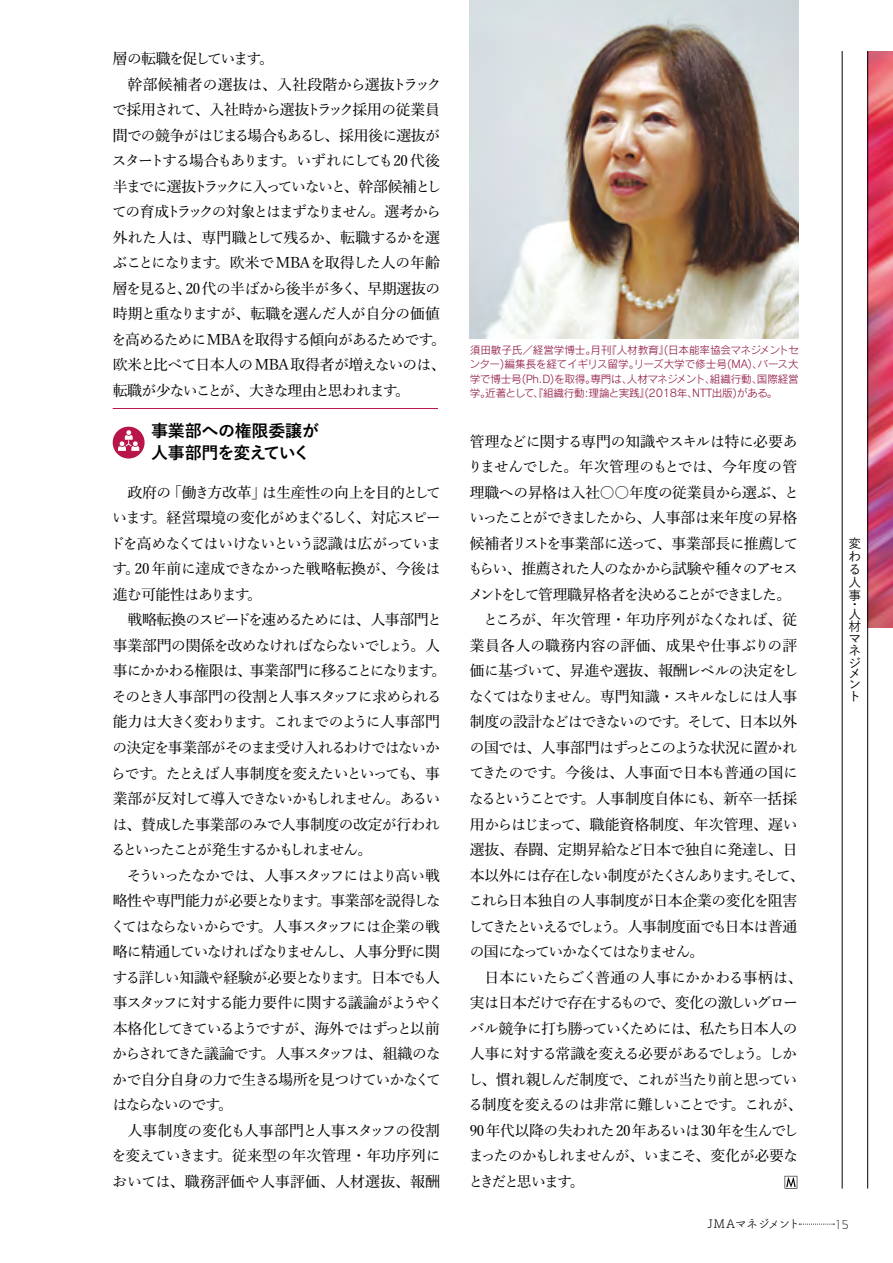
<style>
.page{position:relative;width:893px;height:1263px;background:#fff}
.page>*{position:absolute;margin:0;border:0;box-sizing:border-box;transform-origin:0 0}
.t1{font:700 16.95px/22.4px "Yu Go";letter-spacing:-.015em;color:#000}
.t2{font:500 14.85px/25.5px "Yu Min";letter-spacing:-.075em;color:#000}
.t3{font:500 14.85px/25.5px "Yu Min";letter-spacing:-.055em;color:#000;text-align:justify}
.t4{font:500 14.85px "Yu Min";letter-spacing:-.035em;color:#000}
.t5{font:500 14.85px "Yu Min";letter-spacing:-.03em;color:#000}
.t6{font:500 14.85px "Yu Min";letter-spacing:-.1em;color:#000}
.t7{font:500 14.85px "Yu Min";letter-spacing:-.15em;color:#000}
.t8{font:500 14.85px "Yu Min";letter-spacing:-.085em;color:#000}
.t9{font:500 14.85px "Yu Min";letter-spacing:-.02em;color:#000}
.t10{font:500 14.85px "Yu Min";letter-spacing:-.115em;color:#000}
.t11{font:500 14.85px "Yu Min";letter-spacing:-.12em;color:#000}
.t12{font:500 14.85px "Yu Min";letter-spacing:-.08em;color:#000}
.t13{font:500 14.85px "Yu Min";letter-spacing:-.025em;color:#000}
.t14{font:500 14.85px "Yu Min";letter-spacing:-.01em;color:#000}
.t15{font:500 14.85px "Yu Min";letter-spacing:-.015em;color:#000}
.t16{font:500 14.85px "Yu Min";letter-spacing:.02em;color:#000}
.t17{font:500 14.85px "Yu Min";letter-spacing:.005em;color:#000}
.t18{font:500 14.85px "Yu Min";color:#000}
.t19{font:500 14.85px "Yu Min";letter-spacing:-.095em;color:#000}
.t20{font:500 14.85px "Yu Min";letter-spacing:-.11em;color:#000}
.t21{font:500 14.85px "Yu Min";letter-spacing:-.105em;color:#000}
.t22{font:500 14.85px "Yu Min";letter-spacing:-.145em;color:#000}
.t23{font:500 12.75px/12.8px "Yu Go";color:#000}
.t24{font:300 12.75px "Bauhaus Std";color:#000}
.t25{font:11.7px "Tsuku B Rd Gothic";letter-spacing:-.02em;color:#000}
.t26{font:10.65px/14.4px "Rodin Pro M";letter-spacing:-.025em;color:#94214d;text-align:justify}
</style>
<div class="page">
<svg style="left:799px;top:1224px;width:35px;height:1px"></svg>
<hr style="left:842px;top:51px;width:1px;height:1137px;background:#000">
<img style="left:868px;top:51px;width:25px;height:576px">
<svg style="left:785px;top:1176px;width:12px;height:12px"></svg>
<div style="left:113px;top:427px;width:32px;height:31px;background:#b81649;border-radius:50%"></div>
<svg style="left:118px;top:430px;width:21px;height:21px"></svg>
<hr style="left:113px;top:408px;width:325px;height:1px;background:#b81649">
<img style="left:470px;top:0;width:329px;height:338px">
<hr style="left:867px;top:51px;width:1px;height:1137px;background:#000">
<p class="t21" style="left:113px;top:45px;width:163px">層の転職を促しています。</p>
<p class="t18" style="left:128px;top:70px;width:315px">幹部候補者の選抜は、入社段階から選抜トラック</p>
<p class="t3" style="left:112px;top:95px;width:329px">で採用されて、入社時から選抜トラック採用の従業員</p>
<p class="t3" style="left:113px;top:121px;width:329px">間での競争がはじまる場合もあるし、採用後に選抜が</p>
<p class="t6" style="left:112px;top:147px;width:330px">スタートする場合もあります。いずれにしても20代後</p>
<p class="t10" style="left:113px;top:172px;width:330px">半までに選抜トラックに入っていないと、幹部候補とし</p>
<p class="t11" style="left:112px;top:198px;width:330px">ての育成トラックの対象とはまずなりません。選考から</p>
<p class="t3" style="left:113px;top:223px;width:329px">外れた人は、専門職として残るか、転職するかを選</p>
<p class="t4" style="left:113px;top:249px;width:329px">ぶことになります。欧米でMBAを取得した人の年齢</p>
<p class="t4" style="left:113px;top:274px;width:329px">層を見ると、20代の半ばから後半が多く、早期選抜の</p>
<p class="t5" style="left:113px;top:300px;width:329px">時期と重なりますが、転職を選んだ人が自分の価値</p>
<p class="t3" style="left:112px;top:325px;width:336px">を高めるためにMBAを取得する傾向があるためです。</p>
<p class="t4" style="left:113px;top:351px;width:334px">欧米と比べて日本人のMBA取得者が増えないのは、</p>
<p class="t19" style="left:113px;top:376px;width:299px">転職が少ないことが、大きな理由と思われます。</p>
<p class="t1" style="left:151px;top:420px;width:170px">事業部への権限委譲が人事部門を変えていく</p>
<p class="t3" style="left:110px;top:478px;width:333px;text-indent:17px">政府の「働き方改革」は生産性の向上を目的としています。経営環境の変化がめまぐるしく、対応スピードを高めなくてはいけないという認識は広がっています。20年前に達成できなかった戦略転換が、今後は進む可能性はあります。</p>
<p class="t2" style="left:111px;top:606px;width:337px;text-indent:17px">戦略転換のスピードを速めるためには、人事部門と事業部門の関係を改めなければならないでしょう。人事にかかわる権限は、事業部門に移ることになります。そのとき人事部門の役割と人事スタッフに求められる能力は大きく変わります。これまでのように人事部門の決定を事業部がそのまま受け入れるわけではないからです。たとえば人事制度を変えたいといっても、事業部が反対して導入できないかもしれません。あるいは、賛成した事業部のみで人事制度の改定が行われるといったことが発生するかもしれません。</p>
<p class="t2" style="left:111px;top:861px;width:334px;text-indent:16px">そういったなかでは、人事スタッフにはより高い戦略性や専門能力が必要となります。事業部を説得しなくてはならないからです。人事スタッフには企業の戦略に精通していなければなりませんし、人事分野に関する詳しい知識や経験が必要となります。日本でも人事スタッフに対する能力要件に関する議論がようやく本格化してきているようですが、海外ではずっと以前からされてきた議論です。人事スタッフは、組織のなかで自分自身の力で生きる場所を見つけていかなくてはならないのです。</p>
<p class="t3" style="left:112px;top:1116px;width:331px;text-indent:16px">人事制度の変化も人事部門と人事スタッフの役割を変えていきます。従来型の年次管理・年功序列においては、職務評価や人事評価、人材選抜、報酬</p>
<p class="t26" style="left:469px;top:343px;width:331px">須田敏子氏／経営学博士。月刊『人材教育』(日本能率協会マネジメントセンター)編集長を経てイギリス留学。リーズ大学で修士号(ＭＡ)、バース大学で博士号(Ｐｈ.Ｄ)を取得。専門は、人材マネジメント、組織行動、国際経営学。近著として、『組織行動:理論と実践』(2018年、ＮＴＴ出版)がある。</p>
<p class="t13" style="left:470px;top:428px;width:329px">管理などに関する専門の知識やスキルは特に必要あ</p>
<p class="t9" style="left:468px;top:453px;width:331px">りませんでした。年次管理のもとでは、今年度の管</p>
<p class="t5" style="left:470px;top:479px;width:331px">理職への昇格は入社○○年度の従業員から選ぶ、と</p>
<p class="t3" style="left:469px;top:504px;width:329px">いったことができましたから、人事部は来年度の昇格</p>
<p class="t3" style="left:470px;top:529px;width:330px">候補者リストを事業部に送って、事業部長に推薦して</p>
<p class="t8" style="left:468px;top:555px;width:331px">もらい、推薦された人のなかから試験や種々のアセス</p>
<p class="t7" style="left:468px;top:581px;width:324px">メントをして管理職昇格者を決めることができました。</p>
<p class="t15" style="left:483px;top:606px;width:316px">ところが、年次管理・年功序列がなくなれば、従</p>
<p class="t16" style="left:470px;top:632px;width:329px">業員各人の職務内容の評価、成果や仕事ぶりの評</p>
<p class="t5" style="left:470px;top:657px;width:330px">価に基づいて、昇進や選抜、報酬レベルの決定をし</p>
<p class="t8" style="left:469px;top:683px;width:330px">なくてはなりません。専門知識・スキルなしには人事</p>
<p class="t3" style="left:470px;top:708px;width:329px">制度の設計などはできないのです。そして、日本以外</p>
<p class="t3" style="left:470px;top:733px;width:329px">の国では、人事部門はずっとこのような状況に置かれ</p>
<p class="t9" style="left:469px;top:759px;width:330px">てきたのです。今後は、人事面で日本も普通の国に</p>
<p class="t4" style="left:469px;top:785px;width:330px">なるということです。人事制度自体にも、新卒一括採</p>
<p class="t14" style="left:470px;top:810px;width:329px">用からはじまって、職能資格制度、年次管理、遅い</p>
<p class="t4" style="left:470px;top:836px;width:329px">選抜、春闘、定期昇給など日本で独自に発達し、日</p>
<p class="t6" style="left:470px;top:861px;width:336px">本以外には存在しない制度がたくさんあります。そして、</p>
<p class="t5" style="left:469px;top:887px;width:330px">これら日本独自の人事制度が日本企業の変化を阻害</p>
<p class="t7" style="left:468px;top:912px;width:331px">してきたといえるでしょう。人事制度面でも日本は普通</p>
<p class="t20" style="left:470px;top:938px;width:236px">の国になっていかなくてはなりません。</p>
<p class="t17" style="left:484px;top:963px;width:320px">日本にいたらごく普通の人事にかかわる事柄は、</p>
<p class="t2" style="left:470px;top:988px;width:330px">実は日本だけで存在するもので、変化の激しいグロー</p>
<p class="t12" style="left:470px;top:1014px;width:329px">バル競争に打ち勝っていくためには、私たち日本人の</p>
<p class="t3" style="left:470px;top:1039px;width:329px">人事に対する常識を変える必要があるでしょう。しか</p>
<p class="t6" style="left:468px;top:1065px;width:331px">し、慣れ親しんだ制度で、これが当たり前と思ってい</p>
<p class="t3" style="left:468px;top:1090px;width:336px">る制度を変えるのは非常に難しいことです。これが、</p>
<p class="t3" style="left:470px;top:1116px;width:330px">90年代以降の失われた20年あるいは30年を生んでし</p>
<p class="t2" style="left:469px;top:1141px;width:331px">まったのかもしれませんが、いまこそ、変化が必要な</p>
<p class="t22" style="left:468px;top:1167px;width:118px">ときだと思います。</p>
<p class="t23" style="left:848px;top:536px;width:14px">変わる人事</p>
<p class="t23" style="left:848px;top:598px;width:13px;line-height:9.6px">・人</p>
<p class="t23" style="left:848px;top:619px;width:14px;line-height:12px;text-align:justify">材マネジ</p>
<p class="t23" style="left:848px;top:666px;width:13px;line-height:10.8px">メン</p>
<p class="t23" style="left:848px;top:688px;width:12px">ト</p>
<p class="t25" style="left:708px;top:1215px;width:94px">JMAマネジメント</p>
<p class="t24" style="left:835px;top:1217px;width:16px">15</p>
</div>
